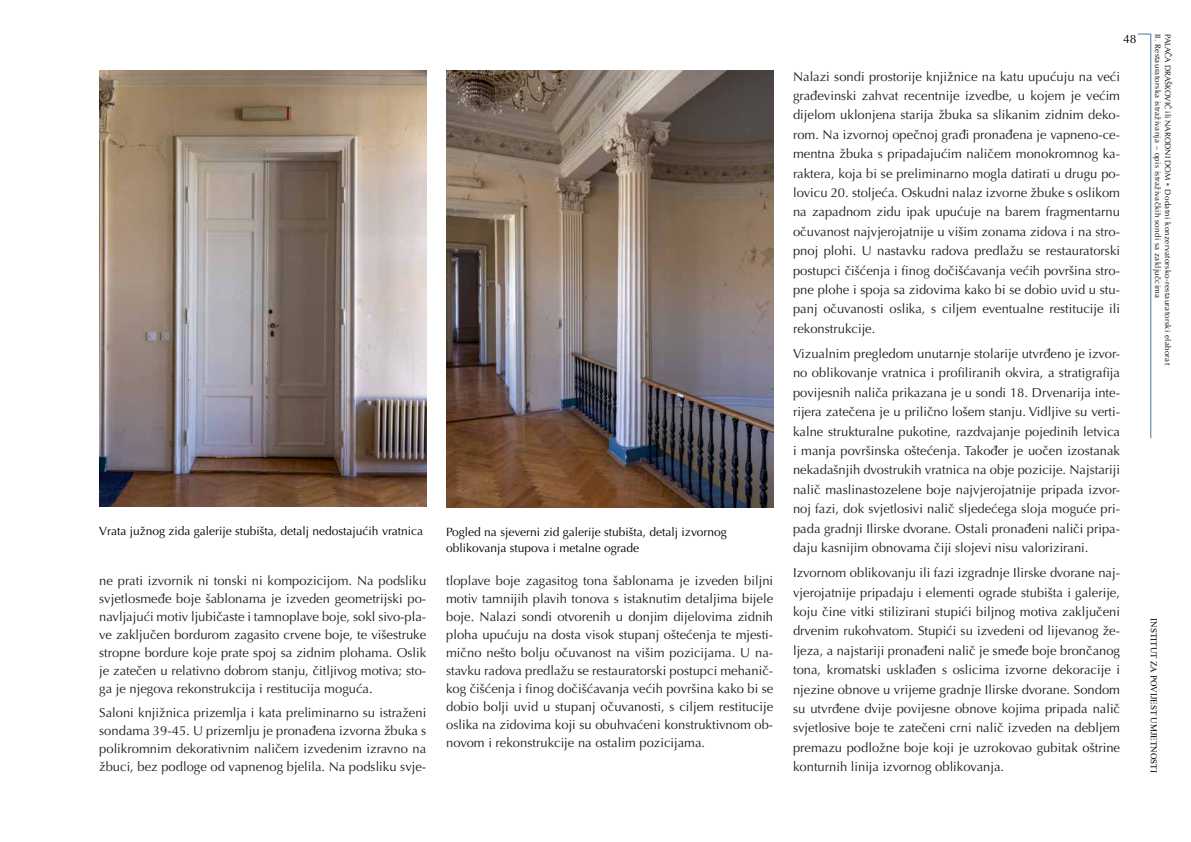
<style>
.page{position:relative;width:1191px;height:842px;background:#fff}
.page>*{position:absolute;margin:0;border:0;box-sizing:border-box;transform-origin:0 0}
.t1{font:13px/19.4px "Optima LT Pro";color:#231f20;text-align:justify}
.t2{font:12px/16px "Optima LT Pro";color:#000}
.t3{font:9px "Times New Roman";color:#000}
.t4{font:8px/9.8px "Optima LT Pro";letter-spacing:.04em;color:#000}
.s1{color:#4d76a0}
</style>
<div class="page">
<hr style="left:1150px;top:34px;width:1px;height:404px;background:#4d76a0">
<svg style="left:1137px;top:34px;width:13px;height:1px"></svg>
<img style="left:446px;top:71px;width:328px;height:437px">
<img style="left:99px;top:71px;width:327px;height:436px">
<p class="t2" style="left:99px;top:523px;width:325px">Vrata južnog zida galerije stubišta, detalj nedostajućih vratnica</p>
<p class="t2" style="left:446px;top:524px;width:282px">Pogled na sjeverni zid galerije stubišta, detalj izvornog oblikovanja stupova i metalne ograde</p>
<p class="t1" style="left:99px;top:572px;width:328px;line-height:18px">ne prati izvornik ni tonski ni kompozicijom. Na podsliku svjetlosmeđe boje šablonama je izveden geometrijski po&shy;navljajući motiv ljubičaste i tamnoplave boje, sokl sivo-pla&shy;ve zaključen bordurom zagasito crvene boje, te višestruke stropne bordure koje prate spoj sa zidnim plohama. Oslik je zatečen u relativno dobrom stanju, čitljivog motiva; sto&shy;ga je njegova rekonstrukcija i restitucija moguća.</p>
<p class="t1" style="left:99px;top:703px;width:328px;line-height:18px">Saloni knjižnica prizemlja i kata preliminarno su istraženi sondama 39-45. U prizemlju je pronađena izvorna žbuka s polikromnim dekorativnim naličem izvedenim izravno na žbuci, bez podloge od vapnenog bjelila. Na podsliku svje-</p>
<p class="t1" style="left:446px;top:572px;width:328px;line-height:18px">tloplave boje zagasitog tona šablonama je izveden biljni motiv tamnijih plavih tonova s istaknutim detaljima bijele boje. Nalazi sondi otvorenih u donjim dijelovima zidnih ploha upućuju na dosta visok stupanj oštećenja te mjesti&shy;mično nešto bolju očuvanost na višim pozicijama. U na&shy;stavku radova predlažu se restauratorski postupci mehanič&shy;kog čišćenja i finog dočišćavanja većih površina kako bi se dobio bolji uvid u stupanj očuvanosti, s ciljem restitucije oslika na zidovima koji su obuhvaćeni konstruktivnom ob&shy;novom i rekonstrukcije na ostalim pozicijama.</p>
<p class="t2" style="left:1123px;top:31px;width:15px">48</p>
<p class="t4" style="left:1172px;top:34px;width:332px;rotate:90deg">PALAČA DRAŠKOVIĆ ili NARODNI DOM <span class="s1">•</span> Dodatni konzervatorsko-restauratorski elaborat<br>II. Restauratorska istraživanja – opis istraživačkih sondi sa zaključcima</p>
<p class="t1" style="left:793px;top:66px;width:328px">Nalazi sondi prostorije knjižnice na katu upućuju na veći građevinski zahvat recentnije izvedbe, u kojem je većim dijelom uklonjena starija žbuka sa slikanim zidnim deko&shy;rom. Na izvornoj opečnoj građi pronađena je vapneno-ce&shy;mentna žbuka s pripadajućim naličem monokromnog ka&shy;raktera, koja bi se preliminarno mogla datirati u drugu po&shy;lovicu 20. stoljeća. Oskudni nalaz izvorne žbuke s oslikom na zapadnom zidu ipak upućuje na barem fragmentarnu očuvanost najvjerojatnije u višim zonama zidova i na stro&shy;pnoj plohi. U nastavku radova predlažu se restauratorski postupci čišćenja i finog dočišćavanja većih površina stro&shy;pne plohe i spoja sa zidovima kako bi se dobio uvid u stu&shy;panj očuvanosti oslika, s ciljem eventualne restitucije ili rekonstrukcije.</p>
<p class="t1" style="left:793px;top:344px;width:328px">Vizualnim pregledom unutarnje stolarije utvrđeno je izvor&shy;no oblikovanje vratnica i profiliranih okvira, a stratigrafija povijesnih naliča prikazana je u sondi 18. Drvenarija inte&shy;rijera zatečena je u prilično lošem stanju. Vidljive su verti&shy;kalne strukturalne pukotine, razdvajanje pojedinih letvica i manja površinska oštećenja. Također je uočen izostanak nekadašnjih dvostrukih vratnica na obje pozicije. Najstariji nalič maslinastozelene boje najvjerojatnije pripada izvor&shy;noj fazi, dok svjetlosivi nalič sljedećega sloja moguće pri&shy;pada gradnji Ilirske dvorane. Ostali pronađeni naliči pripa&shy;daju kasnijim obnovama čiji slojevi nisu valorizirani.</p>
<p class="t1" style="left:793px;top:563px;width:328px">Izvornom oblikovanju ili fazi izgradnje Ilirske dvorane naj&shy;vjerojatnije pripadaju i elementi ograde stubišta i galerije, koju čine vitki stilizirani stupići biljnog motiva zaključeni drvenim rukohvatom. Stupići su izvedeni od lijevanog že&shy;ljeza, a najstariji pronađeni nalič je smeđe boje brončanog tona, kromatski usklađen s oslicima izvorne dekoracije i njezine obnove u vrijeme gradnje Ilirske dvorane. Sondom su utvrđene dvije povijesne obnove kojima pripada nalič svjetlosive boje te zatečeni crni nalič izveden na debljem premazu podložne boje koji je uzrokovao gubitak oštrine konturnih linija izvornog oblikovanja.</p>
<p class="t3" style="left:1160px;top:618px;width:156px;rotate:90deg">INSTITUT ZA POVIJEST UMJETNOSTI</p>
</div>
